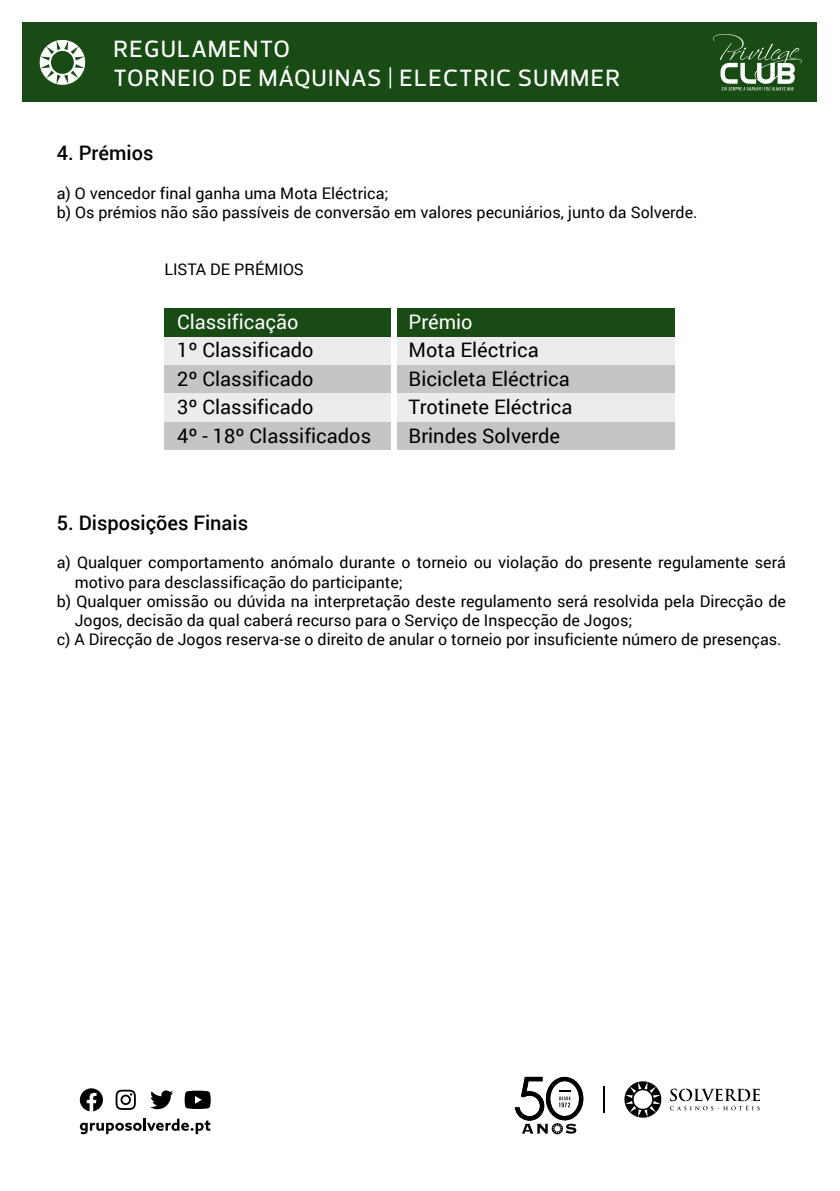
<style>
.page{position:relative;width:840px;height:1191px;background:#fff}
.page>*{position:absolute;margin:0;border:0;box-sizing:border-box;transform-origin:0 0}
.t1{font:500 24px/28.8px "Prelo";letter-spacing:.05em;color:#fff}
.t2{font:20px/28.4px "Roboto";color:#000}
.t3{font:500 20px "Roboto";color:#000}
.t4{font:20px "Roboto";color:#fff}
.t5{font:16px/19.2px "Roboto";color:#000}
</style>
<div class="page">
<svg style="left:514px;top:1076px;width:69px;height:58px"></svg>
<svg style="left:670px;top:1088px;width:89px;height:22px"></svg>
<svg style="left:624px;top:1081px;width:37px;height:36px"></svg>
<svg style="left:603px;top:1086px;width:1px;height:26px"></svg>
<svg style="left:80px;top:1118px;width:130px;height:16px"></svg>
<svg style="left:80px;top:1088px;width:23px;height:23px"></svg>
<svg style="left:115px;top:1089px;width:21px;height:21px"></svg>
<svg style="left:184px;top:1090px;width:26px;height:19px"></svg>
<svg style="left:150px;top:1090px;width:23px;height:19px"></svg>
<div style="left:164px;top:421px;width:511px;height:29px;background:#c5c5c5"></div>
<div style="left:164px;top:393px;width:511px;height:28px;background:#ececec"></div>
<div style="left:164px;top:365px;width:511px;height:28px;background:#c5c5c5"></div>
<div style="left:164px;top:336px;width:511px;height:29px;background:#ececec"></div>
<div style="left:164px;top:308px;width:511px;height:28px;background:#194b14"></div>
<div style="left:391px;top:308px;width:6px;height:142px;background:#fff"></div>
<div style="left:23px;top:23px;width:793px;height:79px;background:#194b14"></div>
<svg style="left:713px;top:34px;width:88px;height:57px"></svg>
<svg style="left:40px;top:40px;width:45px;height:45px"></svg>
<h1 class="t1" style="left:113px;top:35px;width:508px">REGULAMENTO<br>TORNEIO DE MÁQUINAS | ELECTRIC SUMMER</h1>
<p class="t3" style="left:57px;top:139px;width:98px">4. Prémios</p>
<p class="t5" style="left:57px;top:183px;width:642px">a) O vencedor final ganha uma Mota Eléctrica;<br>b) Os prémios não são passíveis de conversão em valores pecuniários, junto da Solverde.</p>
<p class="t5" style="left:164px;top:259px;width:141px">LISTA DE PRÉMIOS</p>
<p class="t4" style="left:177px;top:308px;width:123px">Classificação</p>
<p class="t2" style="left:177px;top:335px;width:195px">1º Classificado<br>2º Classificado<br>3º Classificado<br>4º - 18º Classificados</p>
<p class="t4" style="left:408px;top:308px;width:65px">Prémio</p>
<p class="t2" style="left:408px;top:335px;width:165px">Mota Eléctrica<br>Bicicleta Eléctrica<br>Trotinete Eléctrica<br>Brindes Solverde</p>
<p class="t3" style="left:57px;top:509px;width:193px">5. Disposições Finais</p>
<p class="t5" style="left:57px;top:552px;width:730px">a) Qualquer comportamento anómalo durante o torneio ou violação do presente regulamente será</p>
<p class="t5" style="left:75px;top:571px;width:329px">motivo para desclassificação do participante;</p>
<p class="t5" style="left:57px;top:591px;width:730px">b) Qualquer omissão ou dúvida na interpretação deste regulamento será resolvida pela Direcção de</p>
<p class="t5" style="left:75px;top:610px;width:559px">Jogos, decisão da qual caberá recurso para o Serviço de Inspecção de Jogos;</p>
<p class="t5" style="left:57px;top:629px;width:725px">c) A Direcção de Jogos reserva-se o direito de anular o torneio por insuficiente número de presenças.</p>
</div>
